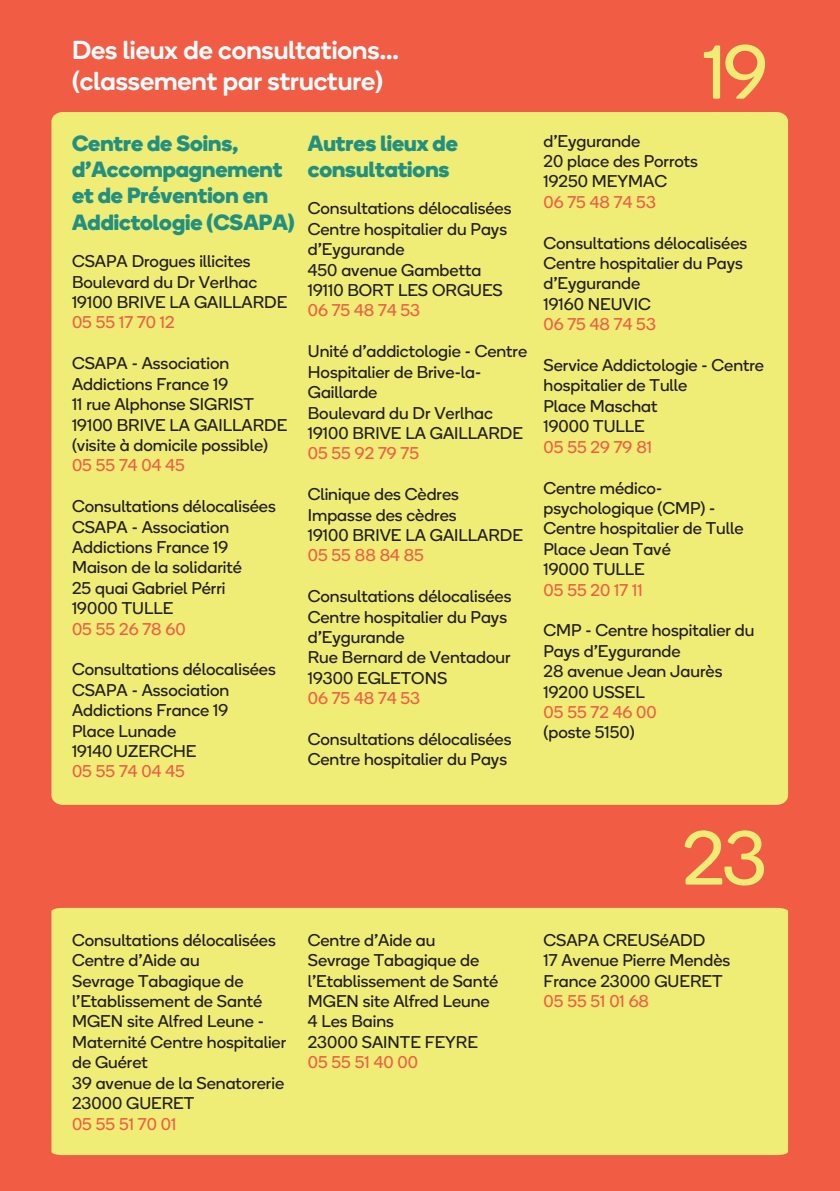
<style>
.page{position:relative;width:840px;height:1191px;background:#fff}
.page>*{position:absolute;margin:0;border:0;box-sizing:border-box;transform-origin:0 0}
.t1{font:76px "Boing";color:#efed75}
.t2{font:500 26px "Boing";color:#fff}
.Titre{font:700 22px/26.4px "Boing";color:#229081}
.Tel{font:17px/20.4px "Boing";color:#231f20}
.Tel-2{font:17px "Boing";color:#f15c45}
</style>
<div class="page">
<div style="left:0;top:0;width:839px;height:1191px;background:#f15c45"></div>
<div style="left:51px;top:112px;width:736px;height:693px;background:#efed75"></div>
<div style="left:51px;top:908px;width:736px;height:247px;background:#efed75"></div>
<p class="t2" style="left:72px;top:32px;width:328px">Des lieux de consultations...</p>
<p class="t2" style="left:72px;top:63px;width:312px">(classement par structure)</p>
<p class="Titre" style="left:72px;top:129px;width:224px">Centre de Soins, d’Accompagnement et de Prévention en<br>Addictologie (CSAPA)</p>
<p class="Tel" style="left:72px;top:251px;width:180px">CSAPA Drogues illicites</p>
<p class="Tel" style="left:72px;top:271px;width:186px">Boulevard du Dr Verlhac</p>
<p class="Tel" style="left:72px;top:291px;width:216px">19100 BRIVE LA GAILLARDE</p>
<p class="Tel-2" style="left:72px;top:311px;width:104px">05 55 17 70 12</p>
<p class="Tel" style="left:72px;top:353px;width:159px">CSAPA - Association<br>Addictions France 19</p>
<p class="Tel" style="left:72px;top:393px;width:183px">11 rue Alphonse SIGRIST</p>
<p class="Tel" style="left:72px;top:414px;width:216px">19100 BRIVE LA GAILLARDE (visite à domicile possible)</p>
<p class="Tel-2" style="left:72px;top:454px;width:114px">05 55 74 04 45</p>
<p class="Tel" style="left:72px;top:495px;width:205px">Consultations délocalisées<br>CSAPA - Association<br>Addictions France 19</p>
<p class="Tel" style="left:72px;top:557px;width:171px">Maison de la solidarité</p>
<p class="Tel" style="left:72px;top:577px;width:155px">25 quai Gabriel Pérri</p>
<p class="Tel" style="left:72px;top:597px;width:103px">19000 TULLE</p>
<p class="Tel-2" style="left:72px;top:617px;width:115px">05 55 26 78 60</p>
<p class="Tel" style="left:72px;top:659px;width:205px">Consultations délocalisées<br>CSAPA - Association<br>Addictions France 19</p>
<p class="Tel" style="left:72px;top:720px;width:106px">Place Lunade</p>
<p class="Tel" style="left:72px;top:740px;width:126px">19140 UZERCHE</p>
<p class="Tel-2" style="left:72px;top:760px;width:114px">05 55 74 04 45</p>
<p class="Titre" style="left:307px;top:129px;width:151px">Autres lieux de consultations</p>
<p class="Tel" style="left:307px;top:198px;width:205px">Consultations délocalisées<br>Centre hospitalier du Pays d’Eygurande<br>450 avenue Gambetta<br>19110 BORT LES ORGUES</p>
<p class="Tel-2" style="left:307px;top:299px;width:114px">06 75 48 74 53</p>
<p class="Tel" style="left:307px;top:341px;width:221px">Unité d’addictologie - Centre<br>Hospitalier de Brive-la-<br>Gaillarde<br>Boulevard du Dr Verlhac<br>19100 BRIVE LA GAILLARDE</p>
<p class="Tel-2" style="left:307px;top:442px;width:113px">05 55 92 79 75</p>
<p class="Tel" style="left:307px;top:483px;width:216px">Clinique des Cèdres<br>Impasse des cèdres<br>19100 BRIVE LA GAILLARDE</p>
<p class="Tel-2" style="left:307px;top:544px;width:117px">05 55 88 84 85</p>
<p class="Tel" style="left:307px;top:585px;width:205px">Consultations délocalisées<br>Centre hospitalier du Pays d’Eygurande<br>Rue Bernard de Ventadour<br>19300 EGLETONS</p>
<p class="Tel-2" style="left:307px;top:687px;width:114px">06 75 48 74 53</p>
<p class="Tel" style="left:307px;top:728px;width:205px">Consultations délocalisées<br>Centre hospitalier du Pays</p>
<p class="t1" style="left:702px;top:23px;width:67px">19</p>
<p class="Tel" style="left:543px;top:130px;width:156px">d’Eygurande<br>20 place des Porrots<br>19250 MEYMAC</p>
<p class="Tel-2" style="left:543px;top:191px;width:114px">06 75 48 74 53</p>
<p class="Tel" style="left:543px;top:232px;width:205px">Consultations délocalisées<br>Centre hospitalier du Pays d’Eygurande<br>19160 NEUVIC</p>
<p class="Tel-2" style="left:543px;top:313px;width:114px">06 75 48 74 53</p>
<p class="Tel" style="left:543px;top:354px;width:222px">Service Addictologie - Centre hospitalier de Tulle<br>Place Maschat<br>19000 TULLE</p>
<p class="Tel-2" style="left:543px;top:436px;width:110px">05 55 29 79 81</p>
<p class="Tel" style="left:543px;top:477px;width:201px">Centre médico&shy;psychologique (CMP) -<br>Centre hospitalier de Tulle<br>Place Jean Tavé<br>19000 TULLE</p>
<p class="Tel-2" style="left:543px;top:578px;width:100px">05 55 20 17 11</p>
<p class="Tel" style="left:543px;top:620px;width:212px">CMP - Centre hospitalier du<br>Pays d’Eygurande<br>28 avenue Jean Jaurès<br>19200 USSEL</p>
<p class="Tel-2" style="left:543px;top:701px;width:115px">05 55 72 46 00</p>
<p class="Tel" style="left:543px;top:722px;width:93px">(poste 5150)</p>
<p class="Tel" style="left:72px;top:929px;width:205px">Consultations délocalisées</p>
<p class="Tel" style="left:72px;top:949px;width:215px">Centre d’Aide au<br>Sevrage Tabagique de l’Etablissement de Santé<br>MGEN site Alfred Leune -<br>Maternité Centre hospitalier de Guéret</p>
<p class="Tel" style="left:72px;top:1072px;width:213px">39 avenue de la Senatorerie</p>
<p class="Tel" style="left:72px;top:1092px;width:124px">23000 GUERET</p>
<p class="Tel-2" style="left:72px;top:1112px;width:106px">05 55 51 70 01</p>
<p class="Tel" style="left:307px;top:929px;width:192px">Centre d’Aide au<br>Sevrage Tabagique de l’Etablissement de Santé<br>MGEN site Alfred Leune<br>4 Les Bains<br>23000 SAINTE FEYRE</p>
<p class="Tel-2" style="left:307px;top:1051px;width:112px">05 55 51 40 00</p>
<p class="t1" style="left:682px;top:809px;width:86px">23</p>
<p class="Tel" style="left:543px;top:929px;width:188px">CSAPA CREUSéADD<br>17 Avenue Pierre Mendès<br>France 23000 GUERET</p>
<p class="Tel-2" style="left:543px;top:990px;width:107px">05 55 51 01 68</p>
</div>
